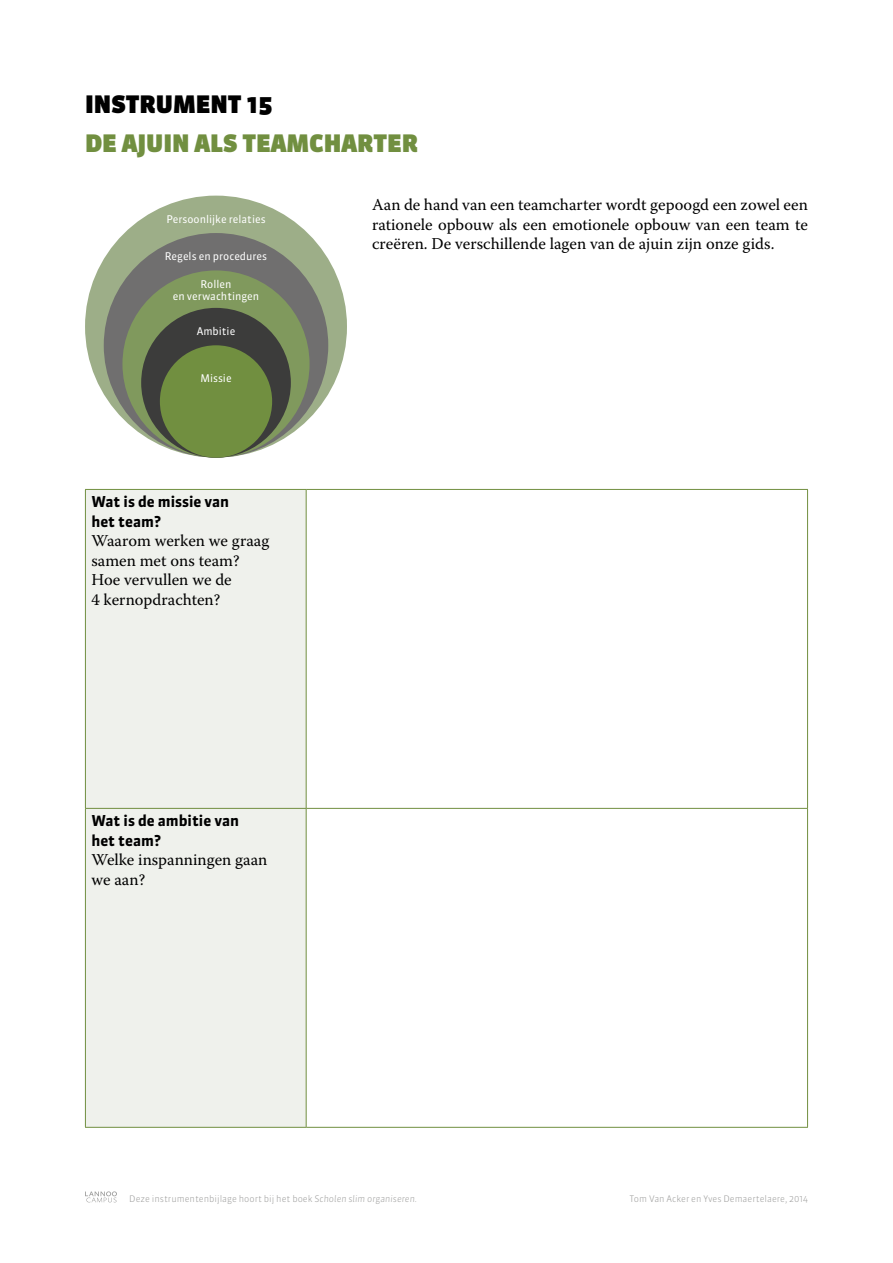
<style>
.page{position:relative;width:893px;height:1263px;background:#fff}
.page>*{position:absolute;margin:0;border:0;box-sizing:border-box;transform-origin:0 0}
.t1{font:900 24px "Sanuk";color:#718f40}
.t2{font:900 24px "Sanuk";color:#000}
.t3{font:16.5px/19.5px "Warnock Pro";color:#000}
.t4{font:700 15px/19.5px "Sanuk";color:#000}
.t5{font:10.5px/11.9px "Sanuk";color:#fff;text-align:center}
.t6{font:300 9px "Sanuk";color:#9d9d9c}
.s1{font-style:italic}
</style>
<div class="page">
<svg style="left:85px;top:1191px;width:32px;height:11px"></svg>
<div style="left:86px;top:490px;width:220px;height:637px;background:#eff1ec"></div>
<hr style="left:85px;top:489px;width:221px;height:1px;background:#718f40">
<hr style="left:85px;top:490px;width:1px;height:318px;background:#718f40">
<hr style="left:306px;top:489px;width:502px;height:1px;background:#718f40">
<hr style="left:306px;top:490px;width:1px;height:318px;background:#718f40">
<hr style="left:807px;top:490px;width:1px;height:318px;background:#718f40">
<hr style="left:85px;top:808px;width:221px;height:1px;background:#718f40">
<hr style="left:85px;top:809px;width:1px;height:318px;background:#718f40">
<hr style="left:306px;top:808px;width:502px;height:1px;background:#718f40">
<hr style="left:306px;top:809px;width:1px;height:318px;background:#718f40">
<hr style="left:807px;top:809px;width:1px;height:318px;background:#718f40">
<hr style="left:85px;top:1127px;width:221px;height:1px;background:#718f40">
<hr style="left:306px;top:1127px;width:502px;height:1px;background:#718f40">
<div style="left:85px;top:196px;width:262px;height:262px;background:#9dae88;border-radius:50%"></div>
<div style="left:104px;top:233px;width:224px;height:225px;background:#706f6f;border-radius:50%"></div>
<div style="left:122px;top:270px;width:188px;height:188px;background:#80995d;border-radius:50%"></div>
<div style="left:141px;top:308px;width:150px;height:150px;background:#3c3c3b;border-radius:50%"></div>
<div style="left:160px;top:345px;width:112px;height:113px;background:#718f40;border-radius:50%"></div>
<h1 class="t2" style="left:85px;top:89px;width:190px">INSTRUMENT 15</h1>
<h1 class="t1" style="left:85px;top:128px;width:335px">DE AJUIN ALS TEAMCHARTER</h1>
<p class="t5" style="left:166px;top:213px;width:101px">Persoonlijke relaties</p>
<p class="t5" style="left:165px;top:250px;width:104px">Regels en procedures</p>
<p class="t5" style="left:173px;top:278px;width:88px">Rollen<br>en verwachtingen</p>
<p class="t5" style="left:197px;top:325px;width:40px">Ambitie</p>
<p class="t5" style="left:200px;top:372px;width:33px">Missie</p>
<p class="t4" style="left:91px;top:492px;width:139px">Wat is de missie van het team?</p>
<p class="t3" style="left:91px;top:531px;width:179px">Waarom werken we graag samen met ons team?<br>Hoe vervullen we de<br>4 kernopdrachten?</p>
<p class="t4" style="left:91px;top:811px;width:149px">Wat is de ambitie van het team?</p>
<p class="t3" style="left:91px;top:850px;width:178px">Welke inspanningen gaan we aan?</p>
<p class="t3" style="left:372px;top:195px;width:437px;text-align:justify">Aan de hand van een teamcharter wordt gepoogd een zowel een rationele opbouw als een emotionele opbouw van een team te creëren. De verschillende lagen van de ajuin zijn onze gids.</p>
<p class="t6" style="left:129px;top:1193px;width:289px">Deze instrumentenbijlage hoort bij het boek <span class="s1">Scholen slim organiseren.</span></p>
<p class="t6" style="left:629px;top:1193px;width:180px">Tom Van Acker en Yves Demaertelaere, 2014</p>
</div>
